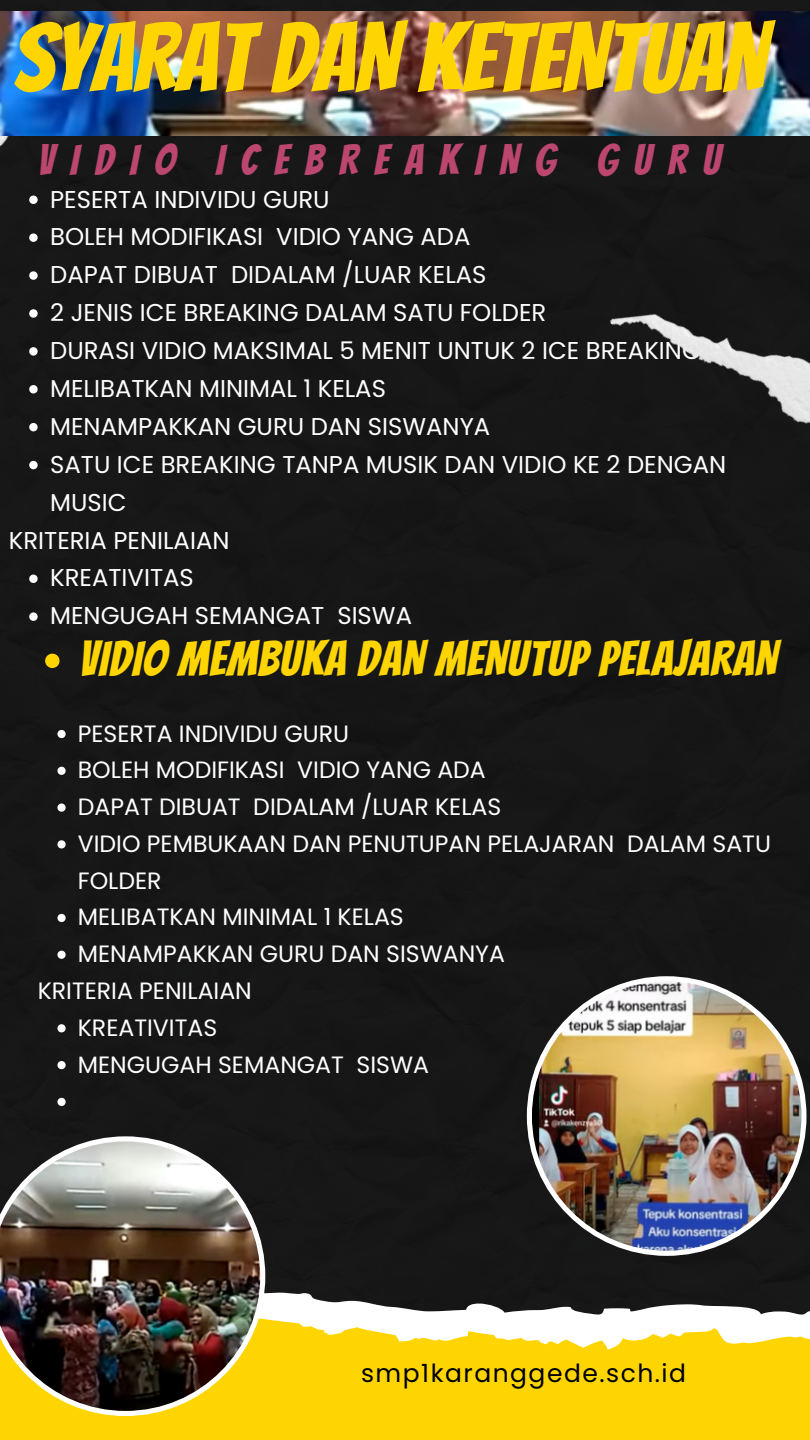
<style>
.page{position:relative;width:810px;height:1440px;background:#fff}
.page>*{position:absolute;margin:0;border:0;box-sizing:border-box;transform-origin:0 0}
.t1{font:96.2px "Bangers";color:#fed500}
.t2{font:48.4px "Bangers";letter-spacing:.025em;color:#fed500}
.t3{font:42.2px "Bangers";letter-spacing:.385em;color:#bb4670}
.t4{font:25px "Poppins";letter-spacing:.06em;color:#000}
.t5{font:24.3px/37.9px "Poppins";color:#fff}
.t6{font:23.6px/36.8px "Poppins";color:#fff}
</style>
<div class="page">
<div style="left:0;top:0;width:810px;height:1259px;background:#161717"></div>
<div style="left:265px;top:1259px;width:545px;height:19px;background:#171717"></div>
<div style="left:265px;top:1278px;width:545px;height:8px;background:#171717"></div>
<svg style="left:0;top:1286px;width:810px;height:154px;fill:#fed500"></svg>
<img style="left:527px;top:976px;width:280px;height:280px">
<img style="left:0;top:1136px;width:265px;height:280px">
<div style="left:0;top:135px;width:203px;height:275px;background:#171718"></div>
<svg style="left:29px;top:196px;width:9px;height:8px"></svg>
<svg style="left:29px;top:233px;width:9px;height:9px"></svg>
<svg style="left:29px;top:271px;width:9px;height:9px"></svg>
<svg style="left:29px;top:309px;width:9px;height:9px"></svg>
<svg style="left:29px;top:347px;width:9px;height:9px"></svg>
<svg style="left:29px;top:385px;width:9px;height:8px"></svg>
<svg style="left:29px;top:423px;width:9px;height:8px"></svg>
<svg style="left:29px;top:461px;width:9px;height:8px"></svg>
<svg style="left:29px;top:575px;width:9px;height:8px"></svg>
<svg style="left:29px;top:612px;width:9px;height:9px"></svg>
<div style="left:609px;top:135px;width:201px;height:524px;background:#171717"></div>
<img style="left:0;top:11px;width:810px;height:124px">
<svg style="left:45px;top:654px;width:15px;height:14px"></svg>
<svg style="left:57px;top:730px;width:9px;height:8px"></svg>
<svg style="left:57px;top:767px;width:9px;height:8px"></svg>
<svg style="left:57px;top:804px;width:9px;height:8px"></svg>
<svg style="left:57px;top:840px;width:9px;height:8px"></svg>
<svg style="left:57px;top:914px;width:9px;height:8px"></svg>
<svg style="left:57px;top:951px;width:9px;height:8px"></svg>
<svg style="left:57px;top:1024px;width:9px;height:8px"></svg>
<svg style="left:57px;top:1061px;width:9px;height:8px"></svg>
<svg style="left:57px;top:1098px;width:9px;height:8px"></svg>
<p class="t1" style="left:13px;top:7px;width:754px">SYARAT DAN KETENTUAN</p>
<p class="t3" style="left:38px;top:138px;width:684px">VIDIO ICEBREAKING GURU</p>
<p class="t5" style="left:50px;top:180px;width:281px">PESERTA INDIVIDU GURU</p>
<p class="t5" style="left:50px;top:218px;width:422px">BOLEH MODIFIKASI VIDIO YANG ADA</p>
<p class="t5" style="left:50px;top:256px;width:438px">DAPAT DIBUAT DIDALAM /LUAR KELAS</p>
<p class="t5" style="left:50px;top:294px;width:498px">2 JENIS ICE BREAKING DALAM SATU FOLDER</p>
<p class="t5" style="left:50px;top:332px;width:652px">DURASI VIDIO MAKSIMAL 5 MENIT UNTUK 2 ICE BREAKING</p>
<p class="t5" style="left:50px;top:370px;width:337px">MELIBATKAN MINIMAL 1 KELAS</p>
<p class="t5" style="left:50px;top:407px;width:442px">MENAMPAKKAN GURU DAN SISWANYA</p>
<p class="t5" style="left:50px;top:445px;width:678px">SATU ICE BREAKING TANPA MUSIK DAN VIDIO KE 2 DENGAN<br>MUSIC</p>
<p class="t5" style="left:9px;top:521px;width:222px">KRITERIA PENILAIAN</p>
<p class="t5" style="left:50px;top:559px;width:145px">KREATIVITAS</p>
<p class="t5" style="left:50px;top:597px;width:363px">MENGUGAH SEMANGAT SISWA</p>
<p class="t2" style="left:79px;top:633px;width:699px">VIDIO MEMBUKA DAN MENUTUP PELAJARAN</p>
<p class="t6" style="left:78px;top:715px;width:273px">PESERTA INDIVIDU GURU</p>
<p class="t6" style="left:78px;top:752px;width:410px">BOLEH MODIFIKASI VIDIO YANG ADA</p>
<p class="t6" style="left:78px;top:788px;width:425px">DAPAT DIBUAT DIDALAM /LUAR KELAS</p>
<p class="t6" style="left:78px;top:825px;width:695px">VIDIO PEMBUKAAN DAN PENUTUPAN PELAJARAN DALAM SATU<br>FOLDER</p>
<p class="t6" style="left:78px;top:899px;width:327px">MELIBATKAN MINIMAL 1 KELAS</p>
<p class="t6" style="left:78px;top:936px;width:429px">MENAMPAKKAN GURU DAN SISWANYA</p>
<p class="t6" style="left:38px;top:972px;width:216px">KRITERIA PENILAIAN</p>
<p class="t6" style="left:78px;top:1009px;width:141px">KREATIVITAS</p>
<p class="t6" style="left:78px;top:1046px;width:353px">MENGUGAH SEMANGAT SISWA</p>
<p class="t4" style="left:361px;top:1356px;width:327px">smp1karanggede.sch.id</p>
</div>
